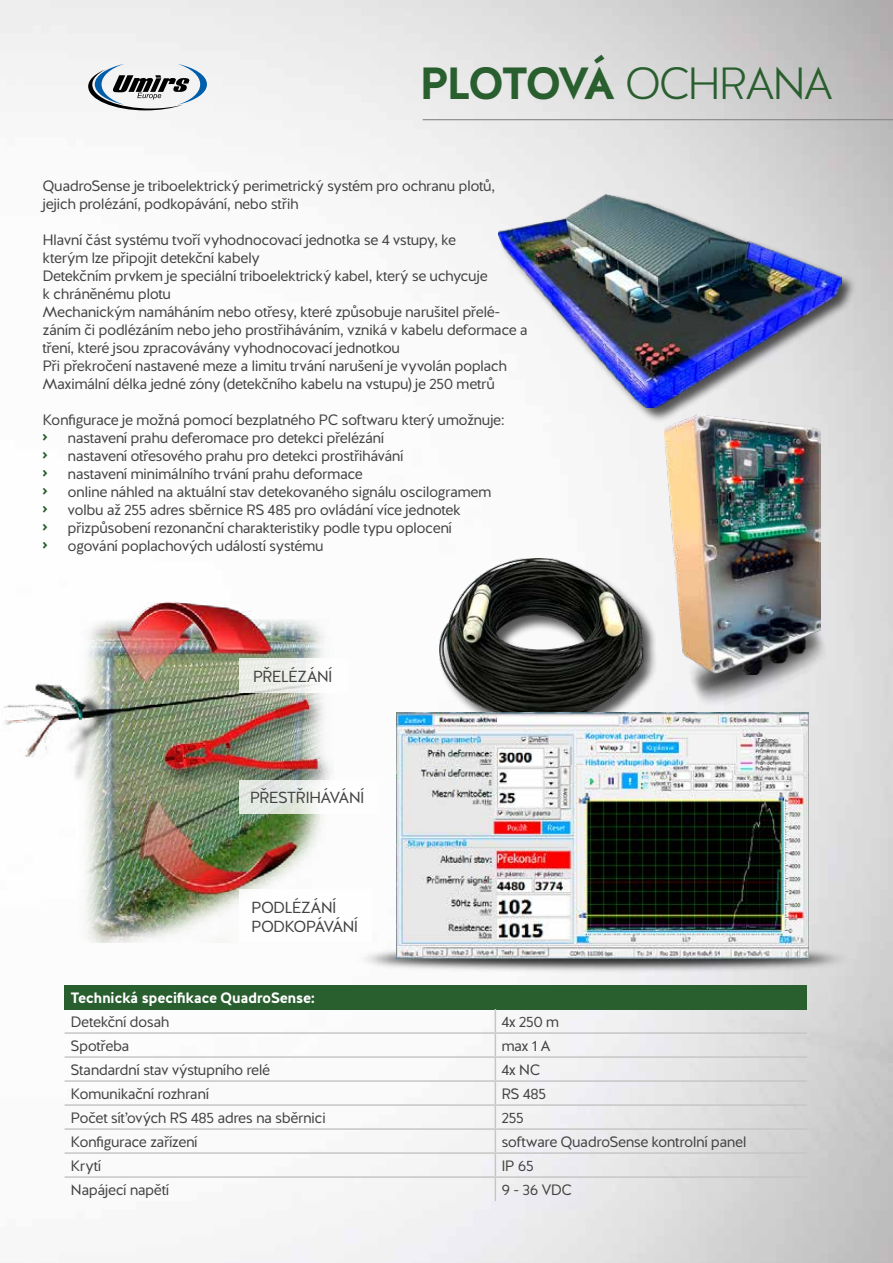
<style>
.page{position:relative;width:893px;height:1263px;background:#fff}
.page>*{position:absolute;margin:0;border:0;box-sizing:border-box;transform-origin:0 0}
.t1{font:700 45px "Halis GR";letter-spacing:-.08em;color:#295e2e}
.t2{font:16.05px/19.2px "Halis GR";letter-spacing:-.05em;color:#424241}
.t3{font:15px/18px "Halis GR";letter-spacing:-.035em;color:#424241}
.t4{font:700 15px "Halis GR";letter-spacing:-.035em;color:#fff}
.s1{font-weight:300}
.s2{font-weight:700;font-size:16.5px;color:#295e2e}
</style>
<div class="page">
<img style="left:0;top:0;width:893px;height:1263px">
<div style="left:498px;top:194px;width:358px;height:228px;background:#000;opacity:.66"></div>
<img style="left:498px;top:194px;width:343px;height:213px">
<div style="left:65px;top:985px;width:742px;height:24px;background:#295e2e"></div>
<hr style="left:65px;top:1032px;width:431px;height:2px;background:#c6c6c6">
<hr style="left:65px;top:1056px;width:431px;height:2px;background:#c6c6c6">
<hr style="left:65px;top:1080px;width:431px;height:2px;background:#c6c6c6">
<hr style="left:65px;top:1104px;width:431px;height:2px;background:#c6c6c6">
<hr style="left:65px;top:1128px;width:431px;height:2px;background:#c6c6c6">
<hr style="left:65px;top:1152px;width:431px;height:2px;background:#c6c6c6">
<hr style="left:65px;top:1176px;width:431px;height:2px;background:#c6c6c6">
<hr style="left:496px;top:1032px;width:311px;height:2px;background:#c6c6c6">
<hr style="left:496px;top:1056px;width:311px;height:2px;background:#c6c6c6">
<hr style="left:496px;top:1080px;width:311px;height:2px;background:#c6c6c6">
<hr style="left:496px;top:1104px;width:311px;height:2px;background:#c6c6c6">
<hr style="left:496px;top:1128px;width:311px;height:2px;background:#c6c6c6">
<hr style="left:496px;top:1152px;width:311px;height:2px;background:#c6c6c6">
<hr style="left:496px;top:1176px;width:311px;height:2px;background:#c6c6c6">
<svg style="left:495px;top:1009px;width:1px;height:192px"></svg>
<img style="left:676px;top:599px;width:164px;height:125px">
<img style="left:665px;top:415px;width:155px;height:259px">
<div style="left:439px;top:558px;width:219px;height:178px;background:#000;opacity:.66"></div>
<img style="left:439px;top:559px;width:204px;height:153px">
<img style="left:2px;top:602px;width:332px;height:340px">
<svg style="left:239px;top:658px;width:108px;height:34px;fill:#f0f1ee"></svg>
<div style="left:239px;top:889px;width:133px;height:53px;background:#fff"></div>
<svg style="left:239px;top:780px;width:138px;height:34px"></svg>
<img style="left:351px;top:944px;width:503px;height:30px">
<img style="left:396px;top:712px;width:412px;height:246px">
<hr style="left:423px;top:119px;width:470px;height:1px;background:#878787">
<svg style="left:88px;top:64px;width:119px;height:46px"></svg>
<h1 class="t1" style="left:419px;top:54px;width:416px">PLOTOVÁ <span class="s1">OCHRANA</span></h1>
<p class="t3" style="left:43px;top:177px;width:454px">QuadroSense je triboelektrický perimetrický systém pro ochranu plotů, jejich prolézání, podkopávání, nebo střih</p>
<p class="t3" style="left:43px;top:231px;width:487px">Hlavní část systému tvoří vyhodnocovací jednotka se 4 vstupy, ke<br>kterým lze připojit detekční kabely<br>Detekčním prvkem je speciální triboelektrický kabel, který se uchycuje<br>k chráněnému plotu<br>Mechanickým namáháním nebo otřesy, které způsobuje narušitel přelé&shy;záním či podlézáním nebo jeho prostřiháváním, vzniká v kabelu deformace a tření, které jsou zpracovávány vyhodnocovací jednotkou<br>Při překročení nastavené meze a limitu trvání narušení je vyvolán poplach Maximální délka jedné zóny (detekčního kabelu na vstupu) je 250 metrů</p>
<p class="t3" style="left:43px;top:411px;width:464px">Konfigurace je možná pomocí bezplatného PC softwaru který umožnuje: <span class="s2">›</span> nastavení prahu deferomace pro detekci přelézání<br><span class="s2">›</span> nastavení otřesového prahu pro detekci prostřihávání<br><span class="s2">›</span> nastavení minimálního trvání prahu deformace<br><span class="s2">›</span> online náhled na aktuální stav detekovaného signálu oscilogramem<br><span class="s2">›</span> volbu až 255 adres sběrnice RS 485 pro ovládání více jednotek<br><span class="s2">›</span> přizpůsobení rezonanční charakteristiky podle typu oplocení<br><span class="s2">›</span> ogování poplachových událostí systému</p>
<p class="t2" style="left:253px;top:667px;width:81px">PŘELÉZÁNÍ</p>
<p class="t2" style="left:250px;top:789px;width:116px">PŘESTŘIHÁVÁNÍ</p>
<p class="t2" style="left:251px;top:898px;width:108px">PODLÉZÁNÍ<br>PODKOPÁVÁNÍ</p>
<p class="t4" style="left:71px;top:988px;width:246px">Technická specifikace QuadroSense:</p>
<p class="t3" style="left:71px;top:1013px;width:100px">Detekční dosah</p>
<p class="t3" style="left:501px;top:1013px;width:59px">4x 250 m</p>
<p class="t3" style="left:71px;top:1037px;width:60px">Spotřeba</p>
<p class="t3" style="left:501px;top:1037px;width:51px">max 1 A</p>
<p class="t3" style="left:71px;top:1061px;width:201px">Standardní stav výstupního relé</p>
<p class="t3" style="left:501px;top:1061px;width:41px">4x NC</p>
<p class="t3" style="left:71px;top:1085px;width:140px">Komunikační rozhraní</p>
<p class="t3" style="left:501px;top:1085px;width:46px">RS 485</p>
<p class="t3" style="left:71px;top:1109px;width:257px">Počet síťových RS 485 adres na sběrnici</p>
<p class="t3" style="left:501px;top:1109px;width:24px">255</p>
<p class="t3" style="left:71px;top:1133px;width:129px">Konfigurace zařízení</p>
<p class="t3" style="left:501px;top:1133px;width:247px">software QuadroSense kontrolní panel</p>
<p class="t3" style="left:71px;top:1157px;width:32px">Krytí</p>
<p class="t3" style="left:501px;top:1157px;width:34px">IP 65</p>
<p class="t3" style="left:71px;top:1181px;width:100px">Napájecí napětí</p>
<p class="t3" style="left:501px;top:1181px;width:72px">9 - 36 VDC</p>
</div>
